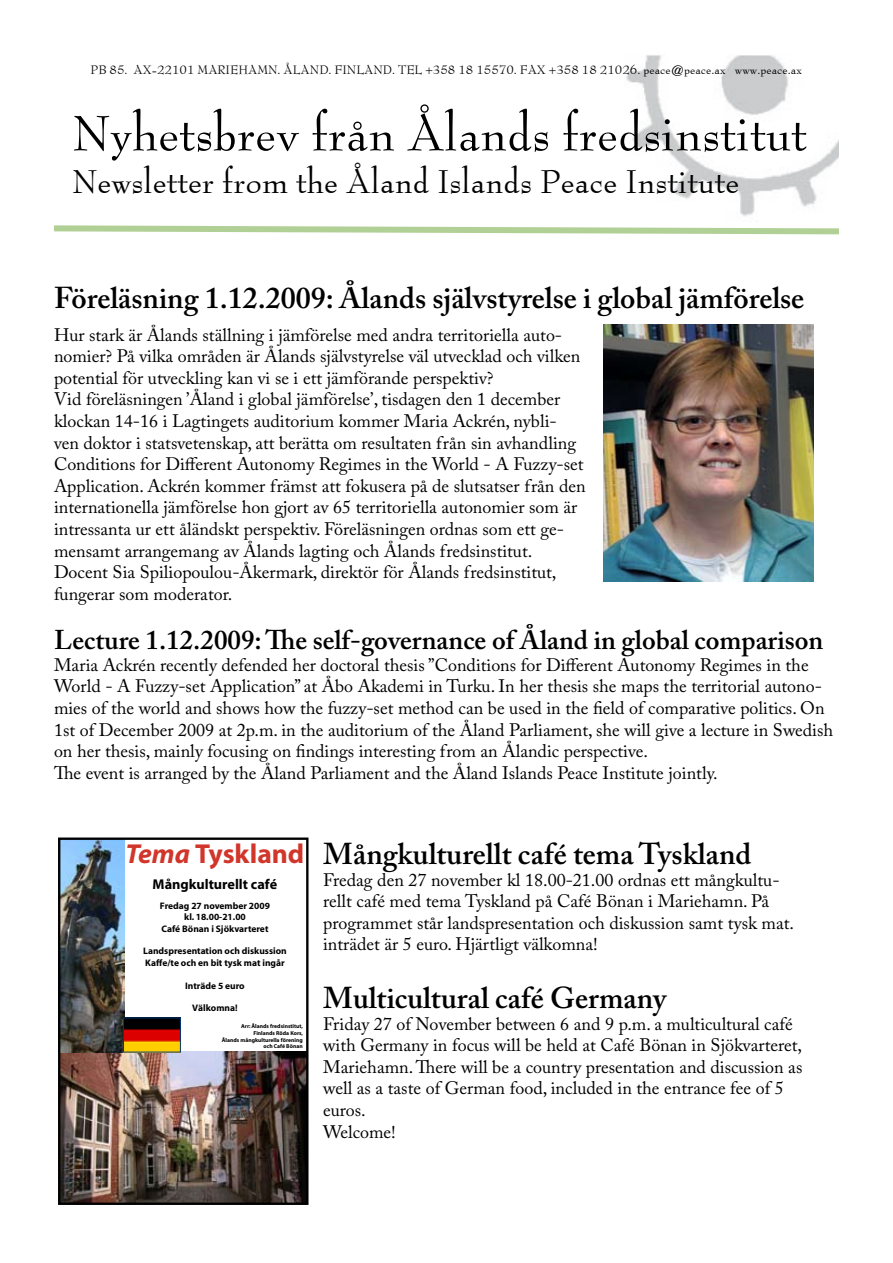
<style>
.page{position:relative;width:893px;height:1263px;background:#fff}
.page>*{position:absolute;margin:0;border:0;box-sizing:border-box;transform-origin:0 0}
.t1{font:54px "Bernhard Modern";color:#000}
.t2{font:36px "Bernhard Modern";color:#000}
.t3{font:600 30px "Adobe Caslon Pro";color:#000}
.t4{font:700 27.45px "Myriad";color:#d1362a}
.t5{font:600 27px "Adobe Caslon Pro";color:#000}
.t6{font:18px/21.6px "Adobe Caslon Pro";color:#000}
.t7{font:700 14.25px "Myriad";color:#000}
.t8{font:13.5px "Bernhard Modern";color:#000}
.t9{font:700 9.45px/11.4px "Myriad";color:#000;text-align:center}
.t10{font:700 5.7px/6.6px "Myriad";color:#000;text-align:right}
.s1{font-style:italic}
</style>
<div class="page">
<img style="left:626px;top:55px;width:213px;height:161px">
<img style="left:61px;top:1051px;width:244px;height:151px">
<img style="left:61px;top:840px;width:63px;height:212px">
<img style="left:125px;top:1020px;width:53px;height:30px">
<div style="left:58px;top:837px;width:250px;height:368px;border:2px solid #000"></div>
<svg style="left:54px;top:225px;width:785px;height:10px"></svg>
<img style="left:604px;top:325px;width:209px;height:256px">
<p class="t8" style="left:91px;top:61px;width:713px">PB 85. AX-22101 MARIEHAMN. ÅLAND. FINLAND. TEL +358 18 15570. FAX +358 18 21026. peace@peace.ax www.peace.ax</p>
<h1 class="t1" style="left:72px;top:99px;width:736px">Nyhetsbrev från Ålands fredsinstitut</h1>
<h2 class="t2" style="left:72px;top:159px;width:669px">Newsletter from the Åland Islands Peace Institute</h2>
<h3 class="t3" style="left:54px;top:280px;width:752px">Föreläsning 1.12.2009: Ålands självstyrelse i global jämförelse</h3>
<p class="t6" style="left:54px;top:324px;width:533px">Hur stark är Ålands ställning i jämförelse med andra territoriella auto&shy;nomier? På vilka områden är Ålands självstyrelse väl utvecklad och vilken potential för utveckling kan vi se i ett jämförande perspektiv?<br>Vid föreläsningen ’Åland i global jämförelse’, tisdagen den 1 december klockan 14-16 i Lagtingets auditorium kommer Maria Ackrén, nybli&shy;ven doktor i statsvetenskap, att berätta om resultaten från sin avhandling Conditions for Different Autonomy Regimes in the World - A Fuzzy-set Application. Ackrén kommer främst att fokusera på de slutsatser från den internationella jämförelse hon gjort av 65 territoriella autonomier som är intressanta ur ett åländskt perspektiv. Föreläsningen ordnas som ett ge&shy;mensamt arrangemang av Ålands lagting och Ålands fredsinstitut.<br>Docent Sia Spiliopoulou-Åkermark, direktör för Ålands fredsinstitut, fungerar som moderator.</p>
<h3 class="t5" style="left:54px;top:624px;width:771px">Lecture 1.12.2009: The self-governance of Åland in global comparison</h3>
<p class="t6" style="left:54px;top:654px;width:781px">Maria Ackrén recently defended her doctoral thesis ”Conditions for Different Autonomy Regimes in the World - A Fuzzy-set Application” at Åbo Akademi in Turku. In her thesis she maps the territorial autono&shy;mies of the world and shows how the fuzzy-set method can be used in the field of comparative politics. On 1st of December 2009 at 2p.m. in the auditorium of the Åland Parliament, she will give a lecture in Swedish on her thesis, mainly focusing on findings interesting from an Ålandic perspective.<br>The event is arranged by the Åland Parliament and the Åland Islands Peace Institute jointly.</p>
<h3 class="t4" style="left:126px;top:840px;width:180px"><span class="s1">Tema</span> Tyskland</h3>
<p class="t7" style="left:153px;top:877px;width:126px">Mångkulturellt café</p>
<p class="t9" style="left:160px;top:900px;width:112px">Fredag 27 november 2009 kl. 18.00-21.00<br>Café Bönan i Sjökvarteret</p>
<p class="t9" style="left:143px;top:946px;width:145px;text-align:left">Landspresentation och diskussion<br>Kaffe/te och en bit tysk mat ingår</p>
<p class="t9" style="left:185px;top:980px;width:61px">Inträde 5 euro</p>
<p class="t9" style="left:192px;top:1003px;width:47px">Välkomna!</p>
<p class="t10" style="left:222px;top:1023px;width:83px">Arr: Ålands fredsinstitut,<br>Finlands Röda Kors,<br>Ålands mångkulturella förening och Café Bönan</p>
<h3 class="t3" style="left:323px;top:836px;width:430px">Mångkulturellt café tema Tyskland</h3>
<p class="t6" style="left:323px;top:869px;width:472px">Fredag den 27 november kl 18.00-21.00 ordnas ett mångkultu&shy;rellt café med tema Tyskland på Café Bönan i Mariehamn. På programmet står landspresentation och diskussion samt tysk mat. inträdet är 5 euro. Hjärtligt välkomna!</p>
<h3 class="t3" style="left:323px;top:980px;width:345px">Multicultural café Germany</h3>
<p class="t6" style="left:323px;top:1013px;width:481px">Friday 27 of November between 6 and 9 p.m. a multicultural café with Germany in focus will be held at Café Bönan in Sjökvarteret, Mariehamn. There will be a country presentation and discussion as well as a taste of German food, included in the entrance fee of 5 euros.<br>Welcome!</p>
</div>
